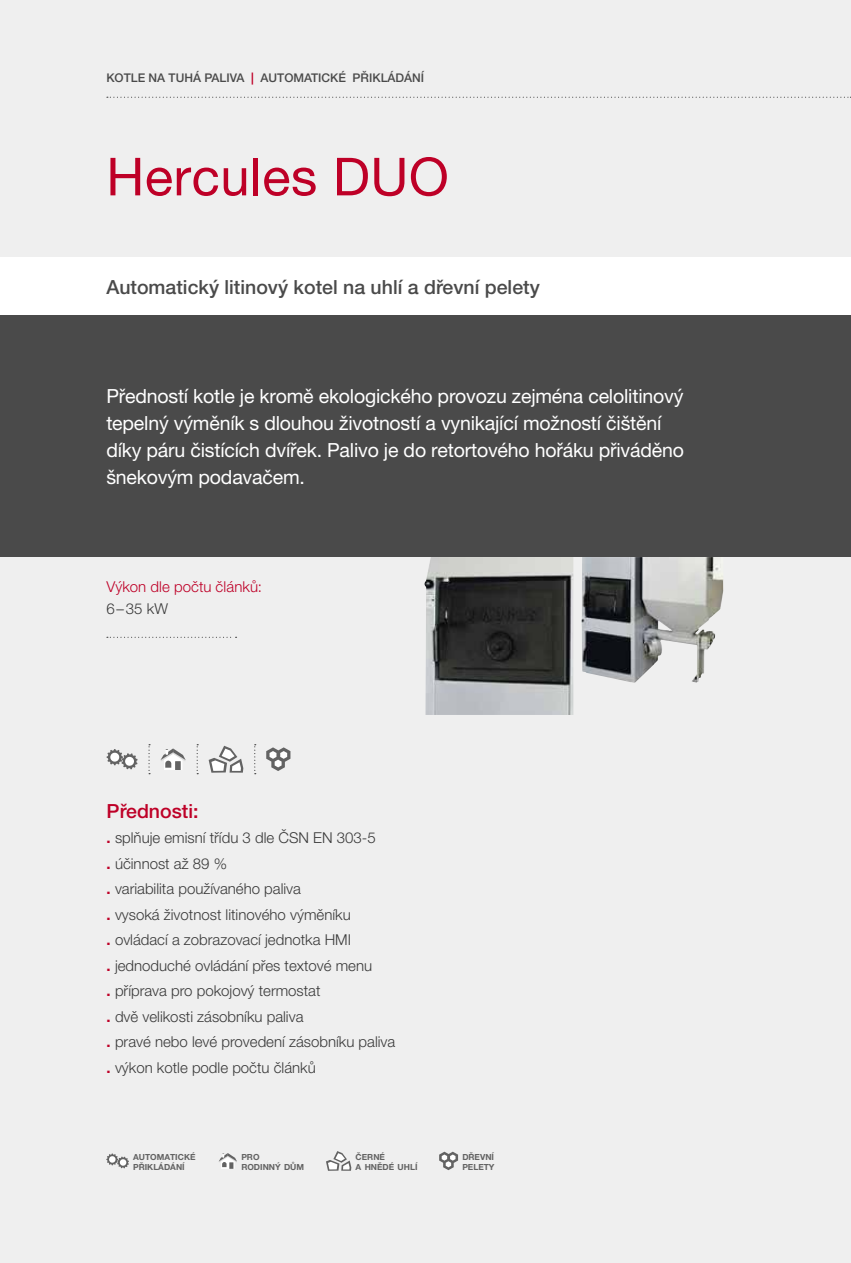
<style>
.page{position:relative;width:851px;height:1263px;background:#fff}
.page>*{position:absolute;margin:0;border:0;box-sizing:border-box;transform-origin:0 0}
.t1{font:52.5px "Helvetica Neue LT Pro";color:#be0027}
.t2{font:19.5px/27px "Helvetica Neue LT Pro";letter-spacing:-.01em;color:#fff}
.t3{font:500 19.5px "Helvetica Neue LT Pro";color:#4a4a4a}
.t4{font:500 19.5px "Helvetica Neue LT Pro";color:#be0027}
.t5{font:300 15px/25.5px "Helvetica Neue LT Pro";color:#393939}
.t6{font:300 15px "Helvetica Neue LT Pro";letter-spacing:.005em;color:#be0027}
.t7{font:500 12px "Helvetica Neue LT Pro";color:#4a4a4a}
.t8{font:700 8.4px/10.5px "Helvetica Neue LT Pro";color:#636363}
.s1{font-weight:700;color:#be0027}
</style>
<div class="page">
<div style="left:0;top:0;width:850px;height:1263px;background:#efefef"></div>
<div style="left:0;top:258px;width:850px;height:58px;background:#fff"></div>
<svg style="left:107px;top:637px;width:129px;height:1px"></svg>
<svg style="left:107px;top:97px;width:744px;height:1px"></svg>
<img style="left:424px;top:557px;width:149px;height:158px">
<img style="left:581px;top:557px;width:142px;height:126px">
<div style="left:0;top:316px;width:850px;height:241px;background:#4a4a4a"></div>
<svg style="left:218px;top:1153px;width:19px;height:16px"></svg>
<svg style="left:439px;top:1152px;width:19px;height:18px"></svg>
<svg style="left:326px;top:1151px;width:25px;height:20px"></svg>
<svg style="left:254px;top:744px;width:2px;height:30px"></svg>
<svg style="left:160px;top:748px;width:26px;height:22px"></svg>
<svg style="left:148px;top:744px;width:2px;height:30px"></svg>
<svg style="left:196px;top:744px;width:2px;height:30px"></svg>
<svg style="left:266px;top:747px;width:24px;height:24px"></svg>
<svg style="left:107px;top:749px;width:31px;height:20px"></svg>
<svg style="left:208px;top:746px;width:35px;height:27px"></svg>
<svg style="left:106px;top:1153px;width:23px;height:15px"></svg>
<p class="t7" style="left:106px;top:70px;width:319px">KOTLE NA TUHÁ PALIVA <span class="s1">|</span> AUTOMATICKÉ PŘIKLÁDÁNÍ</p>
<h1 class="t1" style="left:106px;top:145px;width:264px">Hercules DUO</h1>
<h2 class="t3" style="left:106px;top:275px;width:435px">Automatický litinový kotel na uhlí a dřevní pelety</h2>
<h2 class="t2" style="left:106px;top:382px;width:579px">Předností kotle je kromě ekologického provozu zejména celolitinový tepelný výměník s dlouhou životností a vynikající možností čištění díky páru čistících dvířek. Palivo je do retortového hořáku přiváděno šnekovým podavačem.</h2>
<p class="t6" style="left:106px;top:577px;width:157px">Výkon dle počtu článků:</p>
<p class="t5" style="left:106px;top:596px;width:63px">6–35 kW</p>
<h2 class="t4" style="left:107px;top:799px;width:93px">Přednosti:</h2>
<p class="t5" style="left:107px;top:825px;width:290px"><span class="s1">.</span> splňuje emisní třídu 3 dle ČSN EN 303-5<br><span class="s1">.</span> účinnost až 89 %<br><span class="s1">.</span> variabilita používaného paliva<br><span class="s1">.</span> vysoká životnost litinového výměníku<br><span class="s1">.</span> ovládací a zobrazovací jednotka HMI<br><span class="s1">.</span> jednoduché ovládání přes textové menu<br><span class="s1">.</span> příprava pro pokojový termostat<br><span class="s1">.</span> dvě velikosti zásobníku paliva<br><span class="s1">.</span> pravé nebo levé provedení zásobníku paliva <span class="s1">.</span> výkon kotle podle počtu článků</p>
<p class="t8" style="left:133px;top:1151px;width:64px">AUTOMATICKÉ<br>PŘIKLÁDÁNÍ</p>
<p class="t8" style="left:355px;top:1151px;width:63px">ČERNÉ<br>A HNĚDÉ UHLÍ</p>
<p class="t8" style="left:241px;top:1151px;width:64px">PRO<br>RODINNÝ DŮM</p>
<p class="t8" style="left:462px;top:1151px;width:34px">DŘEVNÍ<br>PELETY</p>
</div>
